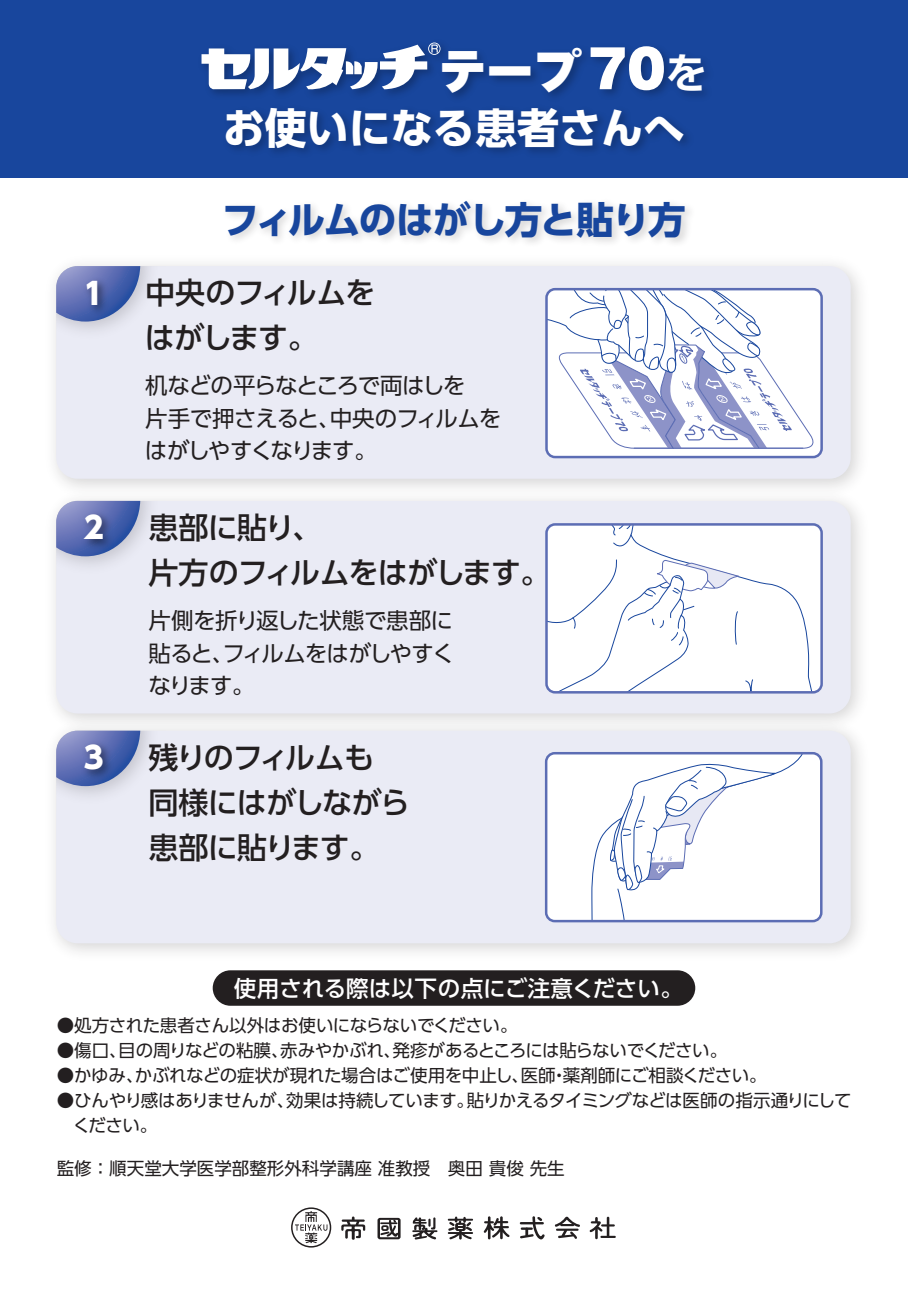
<style>
.page{position:relative;width:908px;height:1290px;background:#fff}
.page>*{position:absolute;margin:0;border:0;box-sizing:border-box;transform-origin:0 0}
.t1{font:900 47.25px "Gothic MB101 Pro";color:#fff}
.t2{font:700 42px "UD Shin Go Pro";color:#fff}
.t3{font:700 37.5px "UD Shin Go Pro";letter-spacing:-.05em;color:#18469d}
.t4{font:500 30px/45px "UD Shin Go Pro";letter-spacing:-.035em;color:#231f20}
.t5{font:800 30px "UD Shin Go Pro";color:#fff}
.t6{font:22.5px/32.5px "UD Shin Go Pro";letter-spacing:-.045em;color:#231f20}
.t7{font:500 22.5px "UD Shin Go Pro";color:#fff}
.t8{font:17.5px "UD Shin Go Pro";letter-spacing:-.015em;color:#231f20}
.t9{font:17.5px/25px "UD Shin Go Pro";letter-spacing:-.035em;color:#231f20}
.s1{font-size:51px}
.s2{font-family:"UD Shin Go Pro De";font-weight:700;font-size:42px}
</style>
<div class="page">
<div style="left:213px;top:970px;width:482px;height:36px;background:#231f20;border-radius:18px"></div>
<div style="left:0;top:0;width:907px;height:177px;background:#18469d"></div>
<img style="left:211px;top:42px;width:497px;height:111px">
<svg style="left:201px;top:43px;width:239px;height:47px"></svg>
<div style="left:56px;top:266px;width:794px;height:213px;background:#eaebf5;border-radius:21px"></div>
<img style="left:60px;top:266px;width:89px;height:63px">
<svg style="left:56px;top:266px;width:84px;height:56px"></svg>
<img style="left:76px;top:271px;width:42px;height:59px">
<div style="left:56px;top:501px;width:794px;height:212px;background:#eaebf5;border-radius:21px"></div>
<img style="left:59px;top:501px;width:90px;height:63px">
<svg style="left:56px;top:501px;width:84px;height:55px"></svg>
<img style="left:76px;top:506px;width:42px;height:59px">
<div style="left:56px;top:731px;width:794px;height:212px;background:#eaebf5;border-radius:21px"></div>
<img style="left:59px;top:731px;width:90px;height:63px">
<svg style="left:56px;top:731px;width:84px;height:55px"></svg>
<img style="left:76px;top:736px;width:42px;height:59px">
<svg style="left:548px;top:289px;width:273px;height:168px"></svg>
<div style="left:545px;top:288px;width:277px;height:170px;border:2px solid #5c6db4;border-radius:9px"></div>
<div style="left:547px;top:524px;width:274px;height:168px;background:#fff"></div>
<div style="left:545px;top:523px;width:277px;height:170px;border:2px solid #5c6db4;border-radius:9px"></div>
<svg style="left:547px;top:753px;width:273px;height:168px"></svg>
<div style="left:544px;top:752px;width:278px;height:170px;border:2px solid #5c6db4;border-radius:9px"></div>
<svg style="left:291px;top:1207px;width:40px;height:40px"></svg>
<svg style="left:341px;top:1216px;width:24px;height:24px"></svg>
<svg style="left:377px;top:1218px;width:23px;height:21px"></svg>
<svg style="left:412px;top:1217px;width:25px;height:22px"></svg>
<svg style="left:447px;top:1216px;width:26px;height:23px"></svg>
<svg style="left:483px;top:1216px;width:26px;height:23px"></svg>
<svg style="left:519px;top:1216px;width:25px;height:23px"></svg>
<svg style="left:554px;top:1216px;width:26px;height:23px"></svg>
<hr style="left:606px;top:1216px;width:3px;height:22px;background:#231f20">
<svg style="left:589px;top:1217px;width:26px;height:22px"></svg>
<h1 class="t1" style="left:439px;top:31px;width:269px">テープ<span class="s1">70</span><span class="s2">を</span></h1>
<h2 class="t2" style="left:223px;top:93px;width:463px">お使いになる患者さんへ</h2>
<h3 class="t3" style="left:221px;top:189px;width:465px">フィルムのはがし方と貼り方</h3>
<h3 class="t5" style="left:84px;top:269px;width:21px">1</h3>
<h3 class="t4" style="left:145px;top:269px;width:232px">中央のフィルムをはがします。</h3>
<p class="t6" style="left:145px;top:369px;width:358px">机などの平らなところで両はしを<br>片手で押さえると、中央のフィルムをはがしやすくなります。</p>
<h3 class="t5" style="left:84px;top:503px;width:21px">2</h3>
<h3 class="t4" style="left:148px;top:504px;width:403px">患部に貼り、<br>片方のフィルムをはがします。</h3>
<p class="t6" style="left:148px;top:604px;width:307px;text-align:justify">片側を折り返した状態で患部に貼ると、フィルムをはがしやすくなります。</p>
<h3 class="t5" style="left:84px;top:733px;width:21px">3</h3>
<h3 class="t4" style="left:148px;top:734px;width:262px">残りのフィルムも同様にはがしながら患部に貼ります。</h3>
<p class="t7" style="left:234px;top:970px;width:450px">使用される際は以下の点にご注意ください。</p>
<p class="t8" style="left:57px;top:1011px;width:462px">●処方された患者さん以外はお使いにならないでください。</p>
<p class="t8" style="left:57px;top:1036px;width:671px">●傷口、目の周りなどの粘膜、赤みやかぶれ、発疹があるところには貼らないでください。</p>
<p class="t8" style="left:57px;top:1061px;width:711px">●かゆみ、かぶれなどの症状が現れた場合はご使用を中止し、医師・薬剤師にご相談ください。</p>
<p class="t9" style="left:73px;top:1087px;width:779px;text-indent:-16px">●ひんやり感はありませんが、効果は持続しています。貼りかえるタイミングなどは医師の指示通りにしてください。</p>
<p class="t8" style="left:57px;top:1154px;width:509px">監修：順天堂大学医学部整形外科学講座 准教授　奥田 貴俊 先生</p>
</div>
